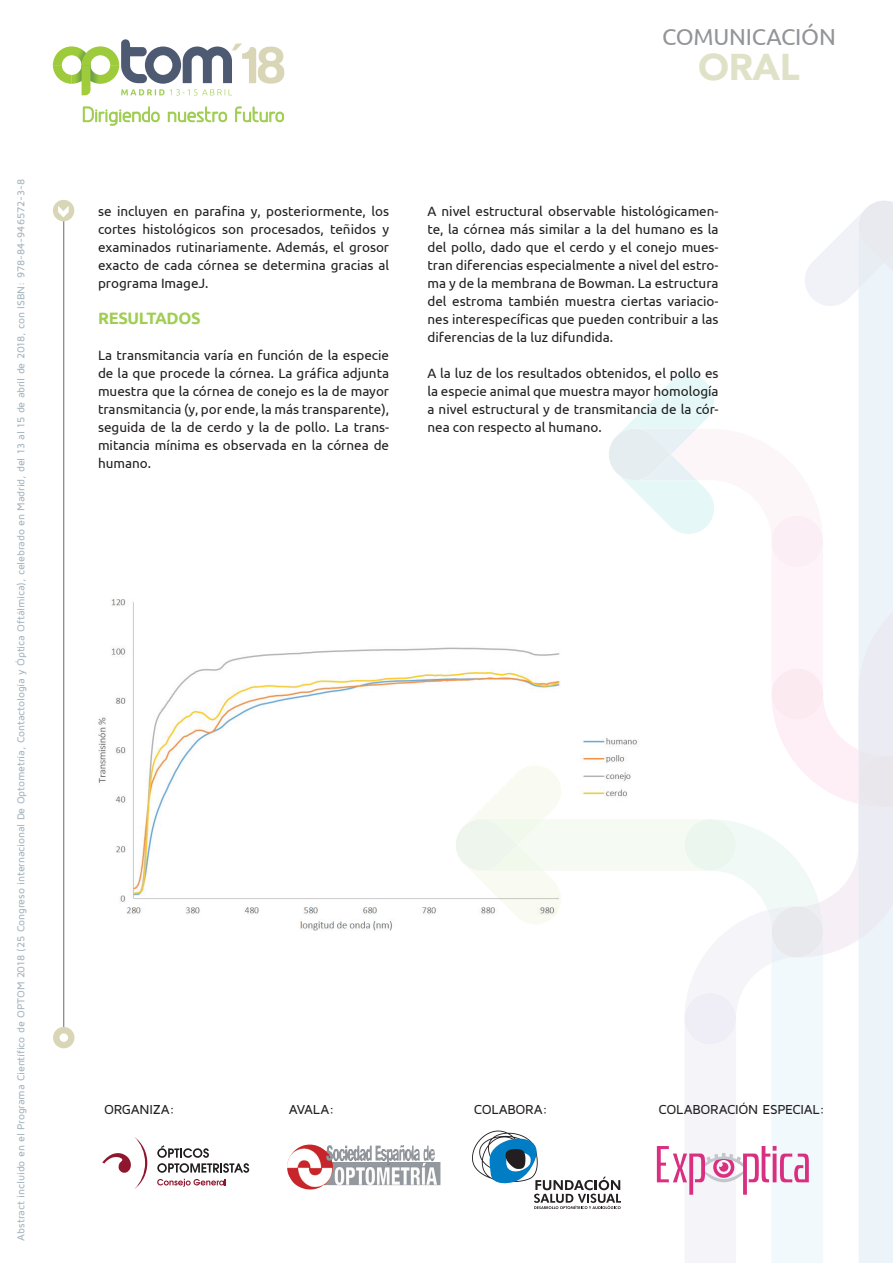
<style>
.page{position:relative;width:893px;height:1263px;background:#fff}
.page>*{position:absolute;margin:0;border:0;box-sizing:border-box;transform-origin:0 0}
.t1{font:900 37.2px "Avenir";color:#dfe2c7}
.t2{font:23.1px "Ubuntu";letter-spacing:-.01em;color:#929497}
.t3{font:19.65px "Greyscale Basic";color:#a0ce53}
.t4{font:700 16.5px "Ubuntu";letter-spacing:-.02em;color:#a0ce53}
.t5{font:13.5px/18px "Ubuntu";color:#231f20;text-align:justify}
.t6{font:500 13.5px "Maven Pro";letter-spacing:-.025em;color:#231f20}
.t7{font:500 10.5px "Maven Pro";letter-spacing:-.015em;color:#a5b4be}
</style>
<div class="page">
<svg style="left:157px;top:1145px;width:92px;height:28px"></svg>
<svg style="left:157px;top:1179px;width:69px;height:8px"></svg>
<svg style="left:102px;top:1137px;width:45px;height:52px"></svg>
<img style="left:287px;top:1144px;width:153px;height:46px">
<svg style="left:472px;top:201px;width:421px;height:1062px"></svg>
<hr style="left:63px;top:209px;width:1px;height:828px;background:#69696c">
<div style="left:53px;top:200px;width:21px;height:21px;background:#d9d6b7;border-radius:50%"></div>
<svg style="left:58px;top:206px;width:11px;height:11px"></svg>
<div style="left:53px;top:1027px;width:21px;height:21px;background:#d9d6b7;border-radius:50%"></div>
<div style="left:60px;top:1033px;width:8px;height:9px;background:#fff;border-radius:50%"></div>
<svg style="left:53px;top:39px;width:231px;height:56px"></svg>
<svg style="left:83px;top:106px;width:77px;height:20px"></svg>
<svg style="left:168px;top:106px;width:59px;height:16px"></svg>
<svg style="left:235px;top:106px;width:49px;height:16px"></svg>
<img style="left:98px;top:591px;width:548px;height:352px">
<p class="t7" style="left:14px;top:1240px;width:1063px;rotate:-90deg">ABSTRACT INCLUIDO EN EL PROGRAMA CIENTÍFICO DE OPTOM 2018 (25 CONGRESO INTERNACIONAL DE OPTOMETRÍA, CONTACTOLOGÍA Y ÓPTICA OFTÁLMICA), CELEBRADO EN MADRID, DEL 13 AL 15 DE ABRIL DE 2018, CON ISBN: 978-84-946572-3-8</p>
<h3 class="t3" style="left:82px;top:103px;width:204px">Dirigiendo nuestro futuro</h3>
<p class="t5" style="left:98px;top:202px;width:293px">se incluyen en parafina y, posteriormente, los cortes histológicos son procesados, teñidos y examinados rutinariamente. Además, el grosor exacto de cada córnea se determina gracias al programa ImageJ.</p>
<p class="t4" style="left:98px;top:308px;width:104px">RESULTADOS</p>
<p class="t5" style="left:98px;top:346px;width:293px">La transmitancia varía en función de la especie de la que procede la córnea. La gráfica adjunta muestra que la córnea de conejo es la de mayor transmitancia (y, por ende, la más transparente), seguida de la de cerdo y la de pollo. La trans&shy;mitancia mínima es observada en la córnea de humano.</p>
<h2 class="t2" style="left:662px;top:22px;width:171px">COMUNICACIón</h2>
<h1 class="t1" style="left:698px;top:35px;width:103px">ORAL</h1>
<p class="t5" style="left:427px;top:202px;width:293px">A nivel estructural observable histológicamen&shy;te, la córnea más similar a la del humano es la del pollo, dado que el cerdo y el conejo mues&shy;tran diferencias especialmente a nivel del estro&shy;ma y de la membrana de Bowman. La estructura del estroma también muestra ciertas variacio&shy;nes interespecíficas que pueden contribuir a las diferencias de la luz difundida.</p>
<p class="t5" style="left:427px;top:364px;width:293px">A la luz de los resultados obtenidos, el pollo es la especie animal que muestra mayor homología a nivel estructural y de transmitancia de la cór&shy;nea con respecto al humano.</p>
<p class="t6" style="left:104px;top:1101px;width:72px">ORGANIZA:</p>
<p class="t6" style="left:289px;top:1101px;width:47px">AVALA:</p>
<p class="t6" style="left:474px;top:1101px;width:76px">COLABORA:</p>
<p class="t6" style="left:659px;top:1101px;width:10px">COLABORACIÓN</p>
<p class="t6" style="left:762px;top:1101px;width:38px">ESPECIAL</p>
<p class="t6" style="left:819px;top:1101px;width:7px">:</p>
</div>
